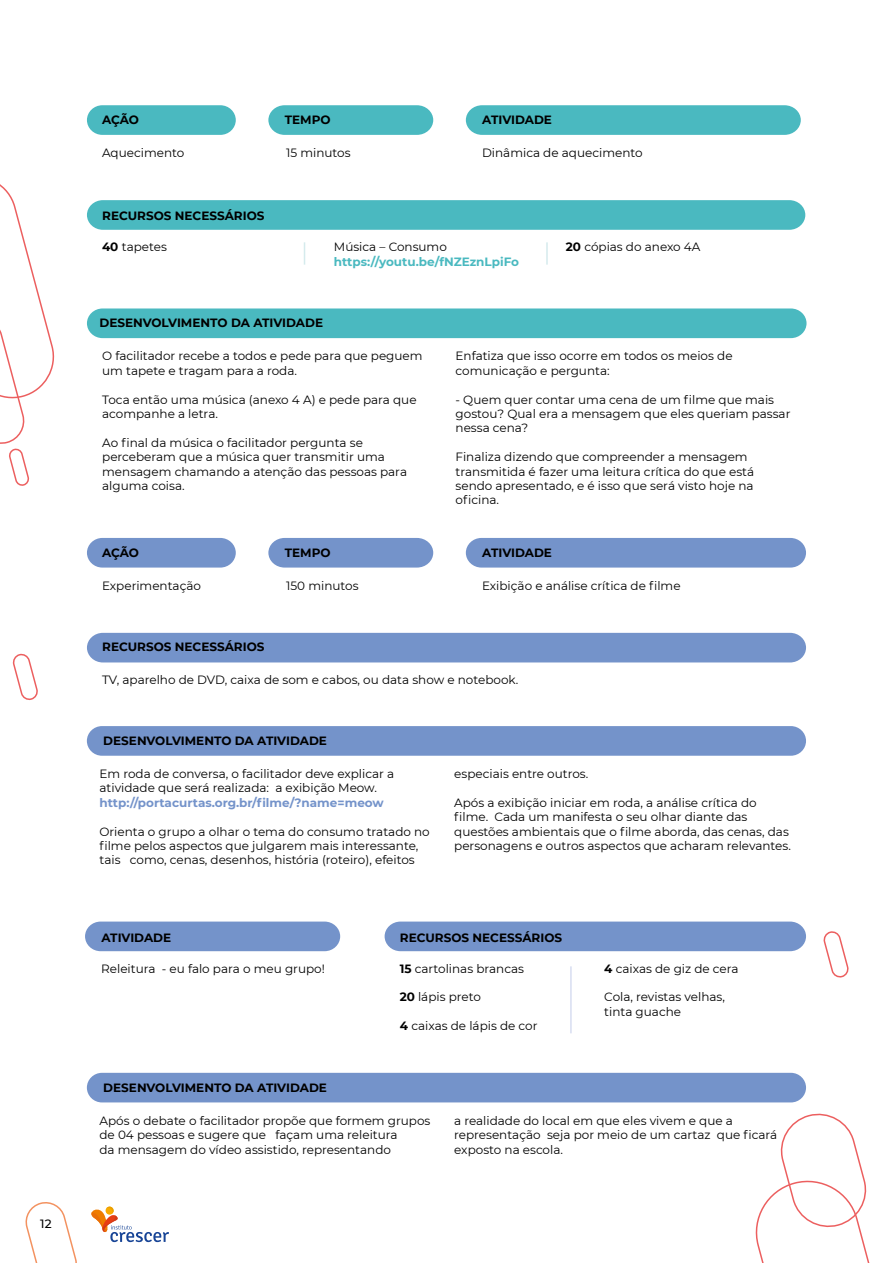
<style>
.page{position:relative;width:893px;height:1263px;background:#fff}
.page>*{position:absolute;margin:0;border:0;box-sizing:border-box;transform-origin:0 0}
.t1{font:12px/14.4px "Montserrat";color:#000}
.t2{font:700 12px "Montserrat";color:#000}
.t3{font:700 12px "Montserrat";color:#7493ca}
.t4{font:700 12px "Montserrat";color:#4ab9c0}
.t5{font:500 12px "Montserrat";color:#000}
.s1{font-weight:700}
</style>
<div class="page">
<svg style="left:12px;top:653px;width:26px;height:47px"></svg>
<svg style="left:823px;top:931px;width:26px;height:47px"></svg>
<svg style="left:755px;top:1113px;width:115px;height:150px"></svg>
<svg style="left:0;top:184px;width:55px;height:302px"></svg>
<svg style="left:87px;top:200px;width:718px;height:30px;background:#4dbac1"></svg>
<div style="left:87px;top:633px;width:719px;height:29px;background:#7493ca"></div>
<div style="left:385px;top:921px;width:421px;height:30px;background:#7493ca"></div>
<div style="left:87px;top:308px;width:719px;height:30px;background:#4ab9c0"></div>
<svg style="left:87px;top:105px;width:149px;height:30px;background:#54bdc3"></svg>
<svg style="left:87px;top:538px;width:149px;height:30px;background:#7c99cd"></svg>
<svg style="left:268px;top:105px;width:165px;height:30px;background:#54bcc3"></svg>
<svg style="left:268px;top:538px;width:165px;height:30px;background:#7b99cd"></svg>
<svg style="left:466px;top:105px;width:335px;height:30px;background:#4fbbc2"></svg>
<div style="left:466px;top:538px;width:340px;height:30px;background:#7493ca"></div>
<div style="left:85px;top:921px;width:255px;height:30px;background:#7493ca"></div>
<div style="left:87px;top:726px;width:719px;height:30px;background:#7493ca;border-radius:15px"></div>
<div style="left:87px;top:1073px;width:719px;height:29px;background:#7493ca;border-radius:15px"></div>
<svg style="left:304px;top:242px;width:1px;height:23px"></svg>
<hr style="left:546px;top:242px;width:2px;height:23px;background:#d5ebed">
<hr style="left:570px;top:966px;width:2px;height:67px;background:#d7ddf1">
<svg style="left:25px;top:1202px;width:144px;height:61px"></svg>
<p class="t5" style="left:40px;top:1215px;width:13px">12</p>
<p class="t2" style="left:102px;top:111px;width:38px">AÇÃO</p>
<p class="t1" style="left:102px;top:145px;width:84px">Aquecimento</p>
<p class="t2" style="left:102px;top:207px;width:164px">RECURSOS NECESSÁRIOS</p>
<p class="t2" style="left:285px;top:111px;width:47px">TEMPO</p>
<p class="t1" style="left:286px;top:145px;width:66px">15 minutos</p>
<p class="t2" style="left:482px;top:111px;width:71px">ATIVIDADE</p>
<p class="t1" style="left:482px;top:145px;width:162px">Dinâmica de aquecimento</p>
<p class="t1" style="left:102px;top:239px;width:66px"><span class="s1">40</span> tapetes</p>
<p class="t1" style="left:334px;top:239px;width:114px">Música – Consumo</p>
<p class="t4" style="left:334px;top:253px;width:187px">https://youtu.be/fNZEznLpiFo</p>
<p class="t2" style="left:99px;top:314px;width:225px">DESENVOLVIMENTO DA ATIVIDADE</p>
<p class="t1" style="left:566px;top:239px;width:136px"><span class="s1">20</span> cópias do anexo 4A</p>
<p class="t1" style="left:102px;top:348px;width:322px">O facilitador recebe a todos e pede para que peguem um tapete e tragam para a roda.</p>
<p class="t1" style="left:102px;top:392px;width:316px">Toca então uma música (anexo 4 A) e pede para que acompanhe a letra.</p>
<p class="t1" style="left:102px;top:435px;width:306px">Ao final da música o facilitador pergunta se perceberam que a música quer transmitir uma mensagem chamando a atenção das pessoas para alguma coisa.</p>
<p class="t2" style="left:102px;top:544px;width:38px">AÇÃO</p>
<p class="t1" style="left:102px;top:578px;width:101px">Experimentação</p>
<p class="t2" style="left:102px;top:638px;width:164px">RECURSOS NECESSÁRIOS</p>
<p class="t2" style="left:285px;top:544px;width:47px">TEMPO</p>
<p class="t1" style="left:286px;top:578px;width:74px">150 minutos</p>
<p class="t1" style="left:456px;top:348px;width:278px">Enfatiza que isso ocorre em todos os meios de comunicação e pergunta:</p>
<p class="t1" style="left:456px;top:392px;width:336px">- Quem quer contar uma cena de um filme que mais gostou? Qual era a mensagem que eles queriam passar nessa cena?</p>
<p class="t1" style="left:456px;top:449px;width:300px">Finaliza dizendo que compreender a mensagem transmitida é fazer uma leitura crítica do que está sendo apresentado, e é isso que será visto hoje na oficina.</p>
<p class="t2" style="left:482px;top:544px;width:71px">ATIVIDADE</p>
<p class="t1" style="left:482px;top:578px;width:200px">Exibição e análise crítica de filme</p>
<p class="t1" style="left:102px;top:672px;width:418px">TV, aparelho de DVD, caixa de som e cabos, ou data show e notebook.</p>
<p class="t2" style="left:103px;top:732px;width:225px">DESENVOLVIMENTO DA ATIVIDADE</p>
<p class="t1" style="left:99px;top:766px;width:296px">Em roda de conversa, o facilitador deve explicar a atividade que será realizada: a exibição Meow.</p>
<p class="t3" style="left:99px;top:794px;width:286px">http://portacurtas.org.br/filme/?name=meow</p>
<p class="t1" style="left:99px;top:824px;width:332px">Orienta o grupo a olhar o tema do consumo tratado no filme pelos aspectos que julgarem mais interessante, tais como, cenas, desenhos, história (roteiro), efeitos</p>
<p class="t1" style="left:454px;top:766px;width:136px">especiais entre outros.</p>
<p class="t1" style="left:454px;top:795px;width:338px">Após a exibição iniciar em roda, a análise crítica do filme. Cada um manifesta o seu olhar diante das questões ambientais que o filme aborda, das cenas, das personagens e outros aspectos que acharam relevantes.</p>
<p class="t2" style="left:101px;top:929px;width:71px">ATIVIDADE</p>
<p class="t1" style="left:101px;top:961px;width:225px">Releitura - eu falo para o meu grupo!</p>
<p class="t2" style="left:103px;top:1079px;width:225px">DESENVOLVIMENTO DA ATIVIDADE</p>
<p class="t2" style="left:400px;top:929px;width:164px">RECURSOS NECESSÁRIOS</p>
<p class="t1" style="left:400px;top:961px;width:126px"><span class="s1">15</span> cartolinas brancas</p>
<p class="t1" style="left:400px;top:989px;width:83px"><span class="s1">20</span> lápis preto</p>
<p class="t1" style="left:400px;top:1018px;width:139px"><span class="s1">4</span> caixas de lápis de cor</p>
<p class="t1" style="left:604px;top:961px;width:136px"><span class="s1">4</span> caixas de giz de cera</p>
<p class="t1" style="left:604px;top:989px;width:122px">Cola, revistas velhas, tinta guache</p>
<p class="t1" style="left:99px;top:1113px;width:332px">Após o debate o facilitador propõe que formem grupos de 04 pessoas e sugere que façam uma releitura<br>da mensagem do vídeo assistido, representando</p>
<p class="t1" style="left:454px;top:1113px;width:325px">a realidade do local em que eles vivem e que a representação seja por meio de um cartaz que ficará exposto na escola.</p>
</div>
